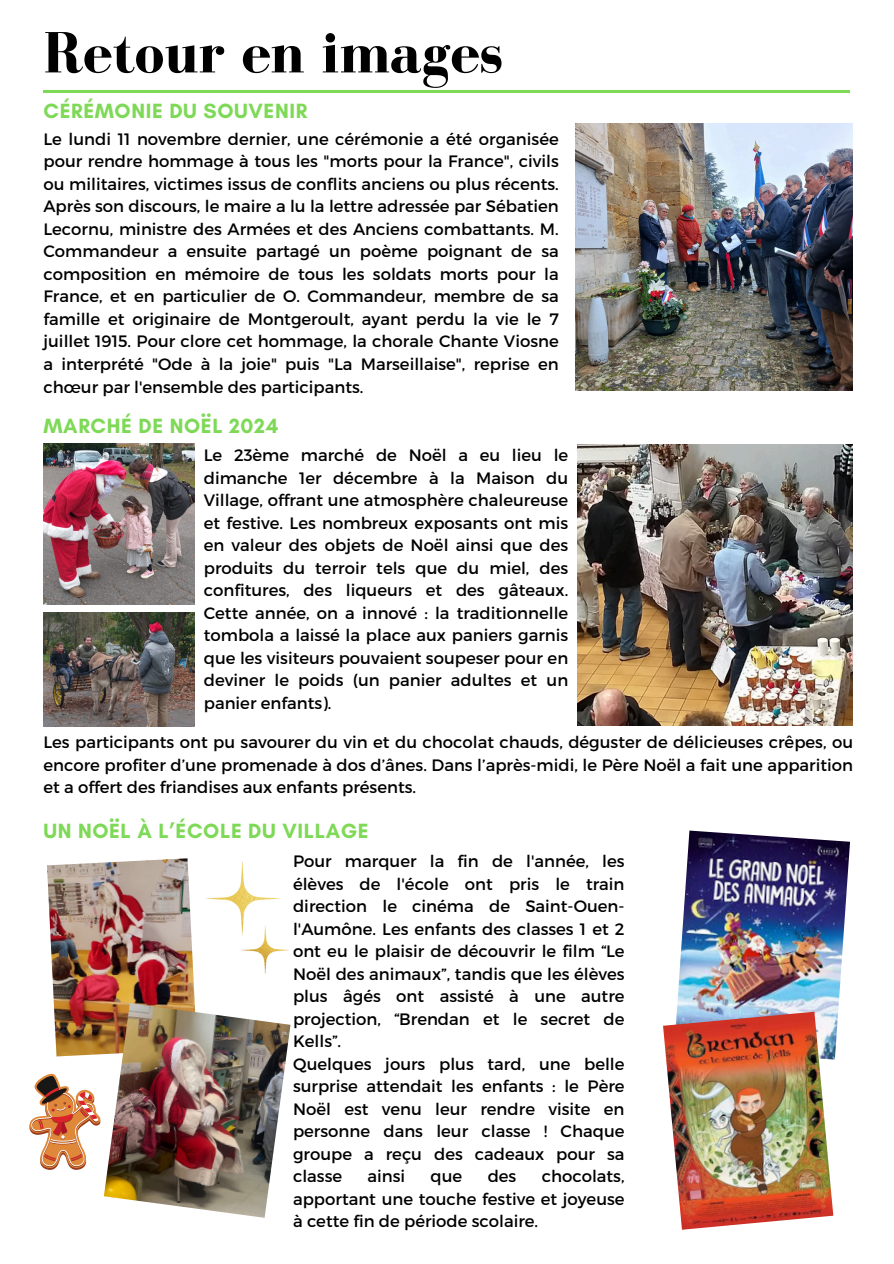
<style>
.page{position:relative;width:894px;height:1264px;background:#fff}
.page>*{position:absolute;margin:0;border:0;box-sizing:border-box;transform-origin:0 0}
.t1{font:700 59.7px "Bodoni FLF";color:#000}
.t2{font:700 21px "Glacial Indifference";letter-spacing:.03em;color:#7ed957}
.t3{font:16.5px/22.5px "Montserrat";color:#000;text-align:justify}
</style>
<div class="page">
<hr style="left:43px;top:90px;width:806px;height:2px;background:#7ed957">
<img style="left:577px;top:445px;width:274px;height:281px">
<img style="left:43px;top:443px;width:151px;height:161px">
<img style="left:43px;top:612px;width:151px;height:114px">
<img style="left:575px;top:123px;width:277px;height:268px">
<img style="left:676px;top:830px;width:173px;height:229px">
<img style="left:47px;top:858px;width:148px;height:198px">
<img style="left:104px;top:1003px;width:186px;height:214px">
<img style="left:205px;top:861px;width:84px;height:113px">
<svg style="left:29px;top:1073px;width:71px;height:96px"></svg>
<img style="left:663px;top:1011px;width:170px;height:218px">
<h1 class="t1" style="left:43px;top:20px;width:460px">Retour en images</h1>
<h2 class="t2" style="left:43px;top:98px;width:265px">CÉRÉMONIE DU SOUVENIR</h2>
<p class="t3" style="left:43px;top:127px;width:516px">Le lundi 11 novembre dernier, une cérémonie a été organisée pour rendre hommage à tous les "morts pour la France", civils ou militaires, victimes issus de conflits anciens ou plus récents.<br>Après son discours, le maire a lu la lettre adressée par Sébatien Lecornu, ministre des Armées et des Anciens combattants. M.<br>Commandeur a ensuite partagé un poème poignant de sa composition en mémoire de tous les soldats morts pour la France, et en particulier de O. Commandeur, membre de sa famille et originaire de Montgeroult, ayant perdu la vie le 7 juillet 1915. Pour clore cet hommage, la chorale Chante Viosne a interprété "Ode à la joie" puis "La Marseillaise", reprise en chœur par l'ensemble des participants.</p>
<h2 class="t2" style="left:43px;top:413px;width:236px">MARCHÉ DE NOËL 2024</h2>
<p class="t3" style="left:204px;top:443px;width:366px">Le 23ème marché de Noël a eu lieu le dimanche 1er décembre à la Maison du Village, offrant une atmosphère chaleureuse et festive. Les nombreux exposants ont mis en valeur des objets de Noël ainsi que des produits du terroir tels que du miel, des confitures, des liqueurs et des gâteaux.<br>Cette année, on a innové : la traditionnelle tombola a laissé la place aux paniers garnis que les visiteurs pouvaient soupeser pour en deviner le poids (un panier adultes et un panier enfants).</p>
<p class="t3" style="left:43px;top:730px;width:810px">Les participants ont pu savourer du vin et du chocolat chauds, déguster de délicieuses crêpes, ou encore profiter d’une promenade à dos d’ânes. Dans l’après-midi, le Père Noël a fait une apparition et a offert des friandises aux enfants présents.</p>
<p class="t2" style="left:43px;top:818px;width:326px">UN NOËL À L’ÉCOLE DU VILLAGE</p>
<p class="t3" style="left:293px;top:849px;width:333px">Pour marquer la fin de l'année, les élèves de l'école ont pris le train direction le cinéma de Saint-Ouen&shy;l'Aumône. Les enfants des classes 1 et 2 ont eu le plaisir de découvrir le film “Le Noël des animaux”, tandis que les élèves plus âgés ont assisté à une autre projection, “Brendan et le secret de Kells”.</p>
<p class="t3" style="left:293px;top:1051px;width:333px">Quelques jours plus tard, une belle surprise attendait les enfants : le Père Noël est venu leur rendre visite en personne dans leur classe ! Chaque groupe a reçu des cadeaux pour sa classe</p>
<p class="t3" style="left:367px;top:1164px;width:39px">ainsi</p>
<p class="t3" style="left:430px;top:1164px;width:33px">que</p>
<p class="t3" style="left:487px;top:1164px;width:30px">des</p>
<p class="t3" style="left:293px;top:1164px;width:333px;text-indent:248px">chocolats, apportant une touche festive et joyeuse à cette fin de période scolaire.</p>
</div>
